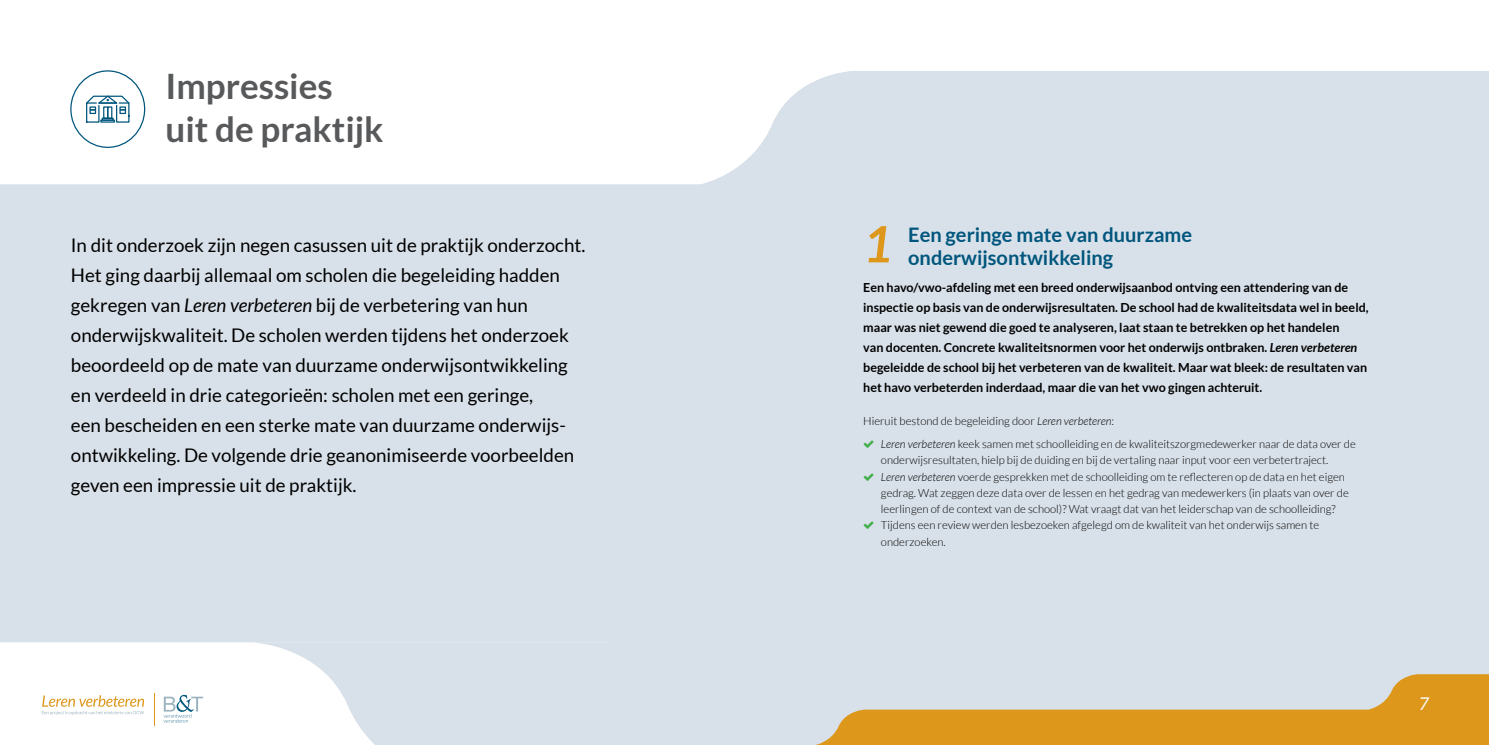
<style>
.page{position:relative;width:1489px;height:745px;background:#fff}
.page>*{position:absolute;margin:0;border:0;box-sizing:border-box;transform-origin:0 0}
.t1{font:italic 700 50px "Lato";color:#dd971a}
.t2{font:700 35px/42.5px "Lato";color:#58595b}
.t3{font:700 20px/22.5px "Lato";color:#00567d}
.t4{font:18.75px/30px "Lato";color:#000}
.t5{font:italic 17.5px "Lato";color:#fff}
.t6{font:700 12.5px/20px "Lato";color:#000}
.t7{font:300 11.25px/16.2px "Lato";color:#000}
.s1{font-style:italic}
</style>
<div class="page">
<div style="left:744px;top:422px;width:744px;height:322px;background:#d8e0e9"></div>
<svg style="left:252px;top:642px;width:492px;height:102px;fill:#d8e0e9"></svg>
<svg style="left:819px;top:674px;width:669px;height:70px;fill:#dd971a"></svg>
<svg style="left:163px;top:694px;width:40px;height:28px"></svg>
<hr style="left:154px;top:693px;width:1px;height:32px;background:#dd971a">
<svg style="left:42px;top:695px;width:102px;height:19px"></svg>
<div style="left:0;top:71px;width:1488px;height:571px;background:#d8e0e9"></div>
<svg style="left:0;top:71px;width:852px;height:113px"></svg>
<div style="left:609px;top:476px;width:160px;height:192px;background:#d8e0e9"></div>
<svg style="left:85px;top:95px;width:46px;height:28px"></svg>
<div style="left:70px;top:70px;width:75px;height:78px;border:1px solid #00567d;border-radius:50%"></div>
<svg style="left:864px;top:440px;width:9px;height:7px"></svg>
<svg style="left:864px;top:472px;width:9px;height:8px"></svg>
<svg style="left:864px;top:521px;width:9px;height:8px"></svg>
<h2 class="t2" style="left:165px;top:68px;width:220px">Impressies uit de praktijk</h2>
<p class="t4" style="left:71px;top:231px;width:516px">In dit onderzoek zijn negen casussen uit de praktijk onderzocht.<br>Het ging daarbij allemaal om scholen die begeleiding hadden gekregen van <span class="s1">Leren verbeteren</span> bij de verbetering van hun onderwijskwaliteit. De scholen werden tijdens het onderzoek beoordeeld op de mate van duurzame onderwijsontwikkeling en verdeeld in drie categorieën: scholen met een geringe,<br>een bescheiden en een sterke mate van duurzame onderwijs&shy;ontwikkeling. De volgende drie geanonimiseerde voorbeelden geven een impressie uit de praktijk.</p>
<h1 class="t1" style="left:863px;top:225px;width:31px">1</h1>
<h3 class="t3" style="left:908px;top:225px;width:285px">Een geringe mate van duurzame onderwijsontwikkeling</h3>
<p class="t6" style="left:863px;top:278px;width:507px">Een havo/vwo-afdeling met een breed onderwijsaanbod ontving een attendering van de inspectie op basis van de onderwijsresultaten. De school had de kwaliteitsdata wel in beeld, maar was niet gewend die goed te analyseren, laat staan te betrekken op het handelen<br>van docenten. Concrete kwaliteitsnormen voor het onderwijs ontbraken. <span class="s1">Leren verbeteren </span>begeleidde de school bij het verbeteren van de kwaliteit. Maar wat bleek: de resultaten van het havo verbeterden inderdaad, maar die van het vwo gingen achteruit.</p>
<p class="t7" style="left:881px;top:409px;width:476px;line-height:23.4px;text-indent:-18px">Hieruit bestond de begeleiding door <span class="s1">Leren verbeteren</span>:<br><span class="s1">Leren verbeteren</span> keek samen met schoolleiding en de kwaliteitszorgmedewerker naar de data over de</p>
<p class="t7" style="left:881px;top:452px;width:469px">onderwijsresultaten, hielp bij de duiding en bij de vertaling naar input voor een verbetertraject.<br><span class="s1">Leren verbeteren</span> voerde gesprekken met de schoolleiding om te reflecteren op de data en het eigen gedrag. Wat zeggen deze data over de lessen en het gedrag van medewerkers (in plaats van over de leerlingen of de context van de school)? Wat vraagt dat van het leiderschap van de schoolleiding?<br>Tijdens een review werden lesbezoeken afgelegd om de kwaliteit van het onderwijs samen te onderzoeken.</p>
<h3 class="t5" style="left:1418px;top:696px;width:12px">7</h3>
</div>
